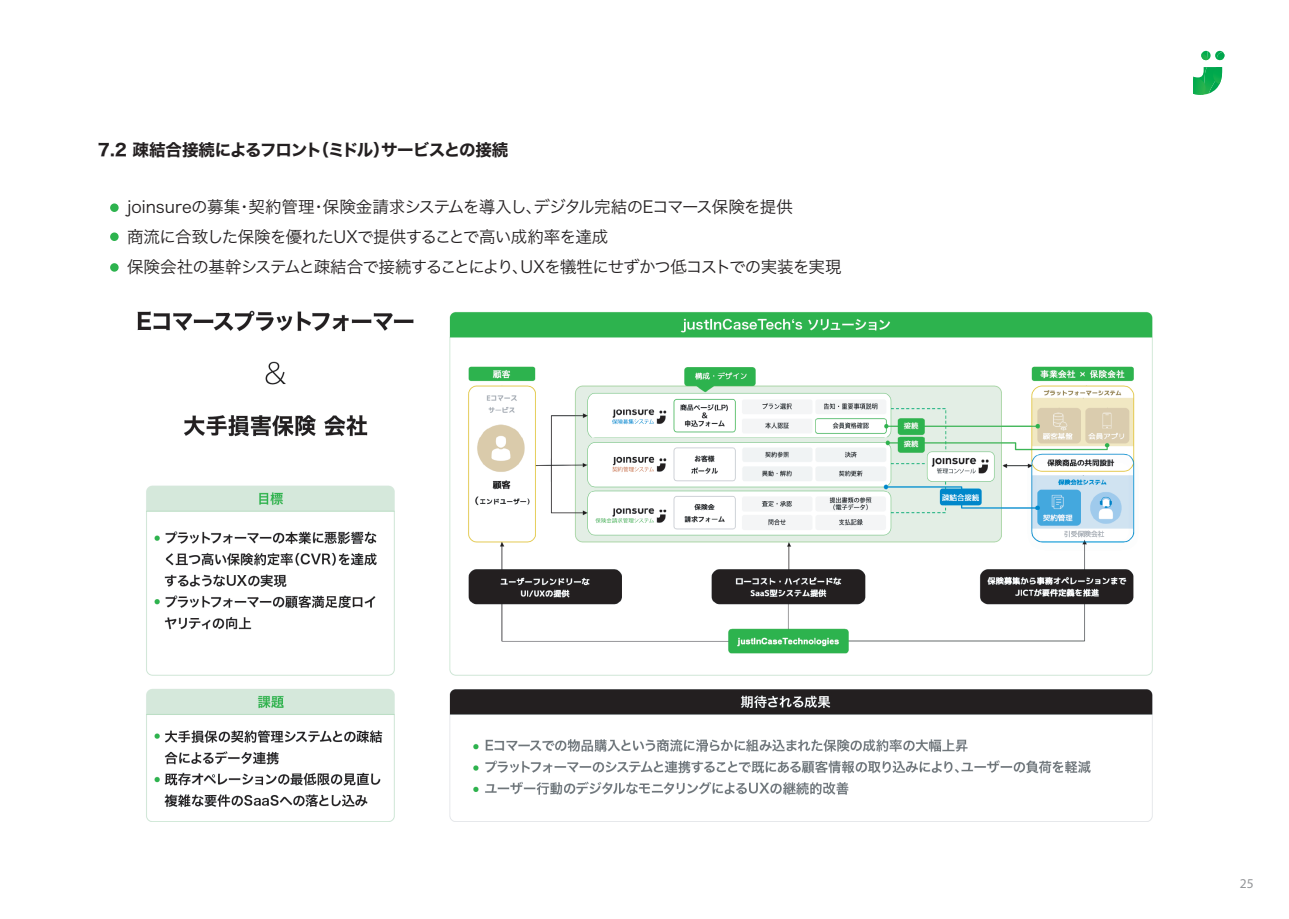
<style>
.page{position:relative;width:1289px;height:919px;background:#fff}
.page>*{position:absolute;margin:0;border:0;box-sizing:border-box;transform-origin:0 0}
.t1{font:16.5px/30px "Hiragino Sans W3";letter-spacing:-.04em;color:#231f20}
.t2{font:16.5px "Hiragino Sans W7";letter-spacing:-.055em;color:#231f20}
.t3{font:13.5px "Myriad Pro";color:#939598}
</style>
<div class="page">
<svg style="left:1193px;top:67px;width:28px;height:28px"></svg>
<svg style="left:1201px;top:51px;width:23px;height:9px"></svg>
<div style="left:110px;top:203px;width:9px;height:9px;background:#2db34e;border-radius:50%"></div>
<div style="left:110px;top:232px;width:9px;height:9px;background:#2db34e;border-radius:50%"></div>
<div style="left:110px;top:263px;width:9px;height:9px;background:#2db34e;border-radius:50%"></div>
<img style="left:137px;top:310px;width:1015px;height:511px">
<p class="t2" style="left:98px;top:137px;width:412px">7.2 疎結合接続によるフロント（ミドル）サービスとの接続</p>
<p class="t1" style="left:127px;top:190px;width:716px">joinsureの募集・契約管理・保険金請求システムを導入し、デジタル完結のEコマース保険を提供<br>商流に合致した保険を優れたUXで提供することで高い成約率を達成<br>保険会社の基幹システムと疎結合で接続することにより、UXを犠牲にせずかつ低コストでの実装を実現</p>
<p class="t3" style="left:1239px;top:875px;width:15px">25</p>
</div>
